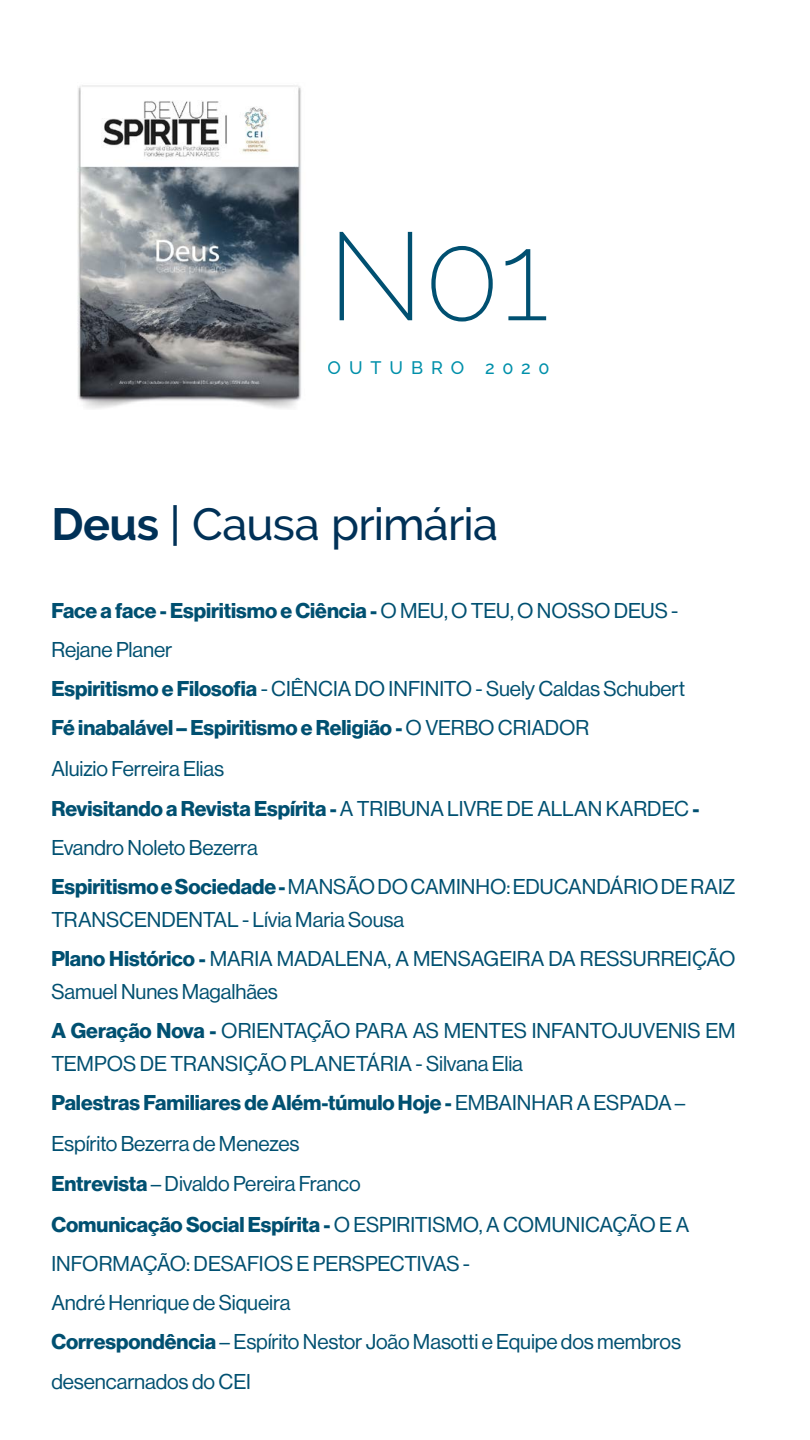
<style>
.page{position:relative;width:810px;height:1440px;background:#fff}
.page>*{position:absolute;margin:0;border:0;box-sizing:border-box;transform-origin:0 0}
.t1{font:200 124.5px "Raleway";color:#005071}
.t2{font:500 45px "Raleway";letter-spacing:-.015em;color:#003157}
.t3{font:21px/39.8px "N Haas Grotesk DS Pro 55 Rg";letter-spacing:-.005em;color:#005071}
.t4{font:21px "N Haas Grotesk DS Pro 75 Bd";color:#005071}
.t5{font:500 18px "Raleway";letter-spacing:.44em;color:#0090aa}
.s1{font-weight:700}
.s2{font-family:"N Haas Grotesk DS Pro 55 Rg"}
.s3{font-family:"N Haas Grotesk DS Pro 75 Bd"}
</style>
<div class="page">
<img style="left:77px;top:85px;width:224px;height:324px">
<h1 class="t1" style="left:328px;top:203px;width:222px">N01</h1>
<p class="t5" style="left:328px;top:358px;width:223px">OUTUBRO 2020</p>
<h2 class="t2" style="left:51px;top:498px;width:448px"><span class="s1">Deus</span> | Causa primária</h2>
<p class="t4" style="left:51px;top:599px;width:629px">Face a face - Espiritismo e Ciência - <span class="s2">O MEU, O TEU, O NOSSO DEUS -</span></p>
<p class="t3" style="left:51px;top:631px;width:635px;line-height:39px">Rejane Planer<br><span class="s3">Espiritismo e Filosofia</span> - CIÊNCIA DO INFINITO - Suely Caldas Schubert</p>
<p class="t4" style="left:51px;top:716px;width:539px">Fé inabalável – Espiritismo e Religião - <span class="s2">O VERBO CRIADOR</span></p>
<p class="t3" style="left:51px;top:749px;width:174px">Aluizio Ferreira Elias</p>
<p class="t4" style="left:51px;top:797px;width:649px">Revisitando a Revista Espírita - <span class="s2">A TRIBUNA LIVRE DE ALLAN KARDEC</span> -</p>
<p class="t3" style="left:51px;top:829px;width:686px;line-height:39px">Evandro Noleto Bezerra<br><span class="s3">Espiritismo e Sociedade -</span> MANSÃO DO CAMINHO: EDUCANDÁRIO DE RAIZ</p>
<p class="t3" style="left:51px;top:901px;width:686px;line-height:39px">TRANSCENDENTAL - Lívia Maria Sousa<br><span class="s3">Plano Histórico -</span> MARIA MADALENA, A MENSAGEIRA DA RESSURREIÇÃO</p>
<p class="t3" style="left:51px;top:973px;width:686px;line-height:39px">Samuel Nunes Magalhães<br><span class="s3">A Geração Nova -</span> ORIENTAÇÃO PARA AS MENTES INFANTOJUVENIS EM</p>
<p class="t3" style="left:51px;top:1044px;width:473px">TEMPOS DE TRANSIÇÃO PLANETÁRIA - Silvana Elia</p>
<p class="t4" style="left:51px;top:1091px;width:636px">Palestras Familiares de Além-túmulo Hoje - <span class="s2">EMBAINHAR A ESPADA –</span></p>
<p class="t3" style="left:51px;top:1124px;width:639px">Espírito Bezerra de Menezes<br><span class="s3">Entrevista</span> – Divaldo Pereira Franco<br><span class="s3">Comunicação Social Espírita -</span> O ESPIRITISMO, A COMUNICAÇÃO E A INFORMAÇÃO: DESAFIOS E PERSPECTIVAS -<br>André Henrique de Siqueira<br><span class="s3">Correspondência</span> – Espírito Nestor João Masotti e Equipe dos membros desencarnados do CEI</p>
</div>
